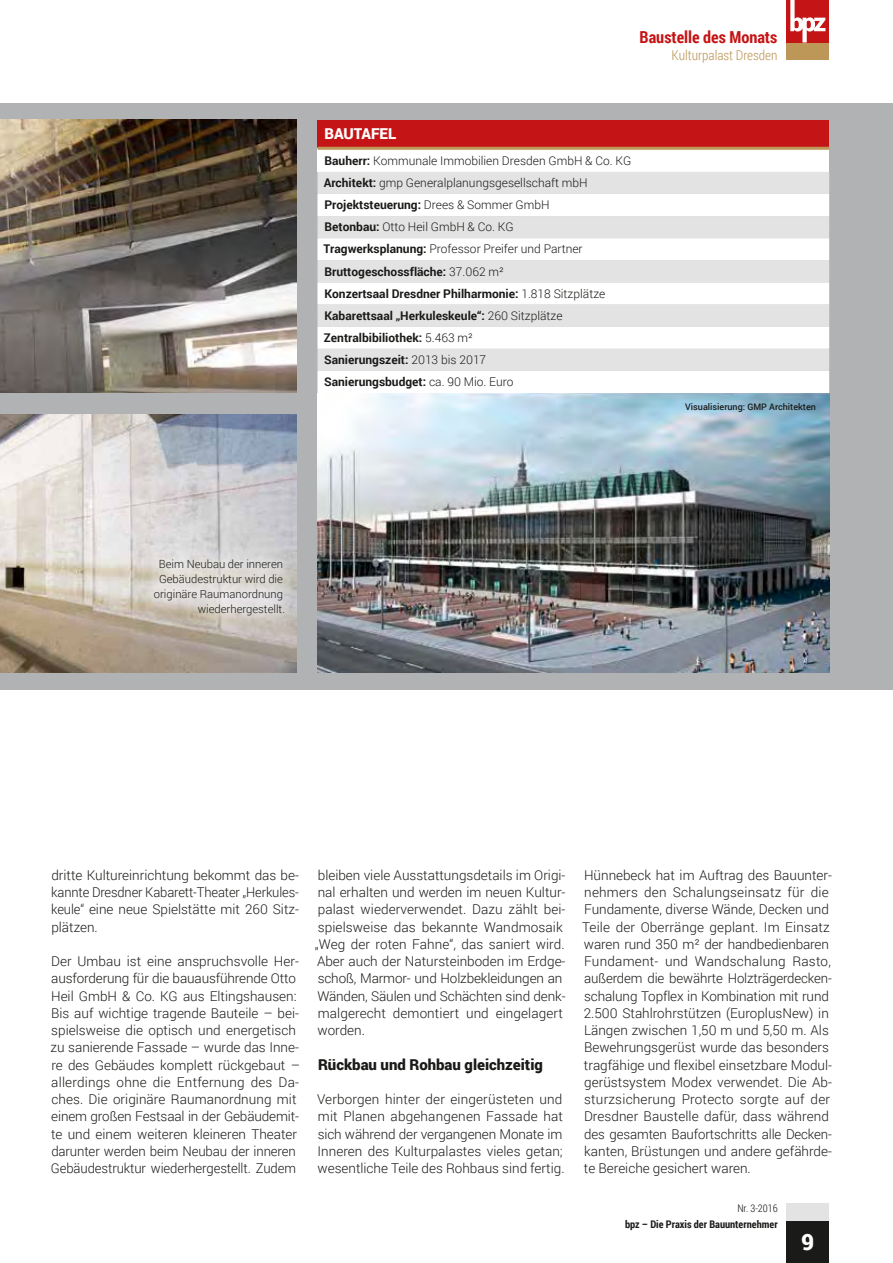
<style>
.page{position:relative;width:893px;height:1263px;background:#fff}
.page>*{position:absolute;margin:0;border:0;box-sizing:border-box;transform-origin:0 0}
.t1{font:900 22.5px "Roboto";color:#fff}
.t2{font:700 16.5px "Roboto Condensed";color:#c51415}
.t3{font:900 15px "Roboto";color:#1a1a18}
.t4{font:900 15px "Roboto";color:#fff}
.t5{font:300 13.5px/17.2px "Roboto";color:#1a1a18}
.t6{font:300 13.5px "Roboto Condensed";color:#bc9758}
.t7{font:300 12px/22px "Roboto";color:#1a1a18}
.t8{font:300 11.25px/15px "Roboto";color:#1a1a18;text-align:right}
.t9{font:700 10.5px "Roboto Condensed";color:#1a1a18}
.t10{font:300 10.5px "Roboto Condensed";color:#1a1a18}
.t11{font:500 9px "Roboto";color:#1a1a18}
.s1{font-weight:700}
</style>
<div class="page">
<div style="left:0;top:104px;width:893px;height:586px;background:#b1b2b3"></div>
<img style="left:0;top:120px;width:296px;height:272px">
<div style="left:317px;top:120px;width:512px;height:28px;background:#c51415"></div>
<div style="left:317px;top:148px;width:512px;height:24px;background:#fff"></div>
<div style="left:317px;top:172px;width:512px;height:22px;background:#e3e3e3"></div>
<svg style="left:317px;top:194px;width:512px;height:199px;background:#f2f2f2"></svg>
<hr style="left:317px;top:147px;width:512px;height:3px;background:#bc9758">
<img style="left:0;top:414px;width:296px;height:259px">
<svg style="left:136px;top:541px;width:161px;height:92px;background:#d4cfca"></svg>
<img style="left:317px;top:393px;width:512px;height:280px">
<div style="left:787px;top:1220px;width:42px;height:43px;background:#1a1a18"></div>
<div style="left:787px;top:43px;width:42px;height:17px;background:#bc9758"></div>
<div style="left:787px;top:0;width:42px;height:43px;background:#c51415"></div>
<svg style="left:790px;top:0;width:35px;height:43px"></svg>
<div style="left:787px;top:1203px;width:42px;height:17px;background:#e3e3e3"></div>
<p class="t2" style="left:639px;top:25px;width:139px">Baustelle des Monats</p>
<p class="t6" style="left:672px;top:45px;width:107px">Kulturpalast Dresden</p>
<p class="t4" style="left:324px;top:123px;width:73px">BAUTAFEL</p>
<p class="t7" style="left:323px;top:149px;width:309px"><span class="s1">Bauherr:</span> Kommunale Immobilien Dresden GmbH &amp; Co. KG <span class="s1">Architekt:</span> gmp Generalplanungsgesellschaft mbH <span class="s1">Projektsteuerung:</span> Drees &amp; Sommer GmbH<br><span class="s1">Betonbau:</span> Otto Heil GmbH &amp; Co. KG<br><span class="s1">Tragwerksplanung:</span> Professor Preifer und Partner <span class="s1">Bruttogeschossfläche:</span> 37.062 m²<br><span class="s1">Konzertsaal Dresdner Philharmonie:</span> 1.818 Sitzplätze <span class="s1">Kabarettsaal „Herkuleskeule“:</span> 260 Sitzplätze <span class="s1">Zentralbibiliothek:</span> 5.463 m²<br><span class="s1">Sanierungszeit:</span> 2013 bis 2017<br><span class="s1">Sanierungsbudget:</span> ca. 90 Mio. Euro</p>
<p class="t11" style="left:685px;top:401px;width:132px">Visualisierung: GMP Architekten</p>
<p class="t8" style="left:154px;top:556px;width:133px">Beim Neubau der inneren<br>Gebäudestruktur wird die originäre Raumanordnung wiederhergestellt.</p>
<p class="t5" style="left:51px;top:866px;width:249px;text-align:justify">dritte Kultureinrichtung bekommt das be&shy;kannte Dresdner Kabarett-Theater „Herkules&shy;keule“ eine neue Spielstätte mit 260 Sitz&shy;plätzen.</p>
<p class="t5" style="left:51px;top:952px;width:251px">Der Umbau ist eine anspruchsvolle Her&shy;ausforderung für die bauausführende Otto Heil GmbH &amp; Co. KG aus Eltingshausen:<br>Bis auf wichtige tragende Bauteile – bei&shy;spielsweise die optisch und energetisch zu sanierende Fassade – wurde das Inne&shy;re des Gebäudes komplett rückgebaut – allerdings ohne die Entfernung des Da&shy;ches. Die originäre Raumanordnung mit einem großen Festsaal in der Gebäudemit&shy;te und einem weiteren kleineren Theater darunter werden beim Neubau der inneren Gebäudestruktur wiederhergestellt. Zudem</p>
<p class="t5" style="left:315px;top:866px;width:252px">bleiben viele Ausstattungsdetails im Origi&shy;nal erhalten und werden im neuen Kultur&shy;palast wiederverwendet. Dazu zählt bei&shy;spielsweise das bekannte Wandmosaik „Weg der roten Fahne“, das saniert wird.<br>Aber auch der Natursteinboden im Erdge&shy;schoß, Marmor- und Holzbekleidungen an Wänden, Säulen und Schächten sind denk&shy;malgerecht demontiert und eingelagert worden.</p>
<p class="t3" style="left:318px;top:1054px;width:226px">Rückbau und Rohbau gleichzeitig</p>
<p class="t5" style="left:317px;top:1090px;width:249px">Verborgen hinter der eingerüsteten und mit Planen abgehangenen Fassade hat sich während der vergangenen Monate im Inneren des Kulturpalastes vieles getan; wesentliche Teile des Rohbaus sind fertig.</p>
<p class="t5" style="left:582px;top:866px;width:251px">Hünnebeck hat im Auftrag des Bauunter&shy;nehmers den Schalungseinsatz für die Fundamente, diverse Wände, Decken und Teile der Oberränge geplant. Im Einsatz waren rund 350 m² der handbedienbaren Fundament- und Wandschalung Rasto, außerdem die bewährte Holzträgerdecken&shy;schalung Topflex in Kombination mit rund 2.500 Stahlrohrstützen (EuroplusNew) in Längen zwischen 1,50 m und 5,50 m. Als Bewehrungsgerüst wurde das besonders tragfähige und flexibel einsetzbare Modul&shy;gerüstsystem Modex verwendet. Die Ab&shy;sturzsicherung Protecto sorgte auf der Dresdner Baustelle dafür, dass während des gesamten Baufortschritts alle Decken&shy;kanten, Brüstungen und andere gefährde&shy;te Bereiche gesichert waren.</p>
<p class="t10" style="left:737px;top:1201px;width:42px">Nr. 3-2016</p>
<p class="t9" style="left:625px;top:1217px;width:154px">bpz – Die Praxis der Bauunternehmer</p>
<h1 class="t1" style="left:801px;top:1226px;width:15px">9</h1>
</div>
